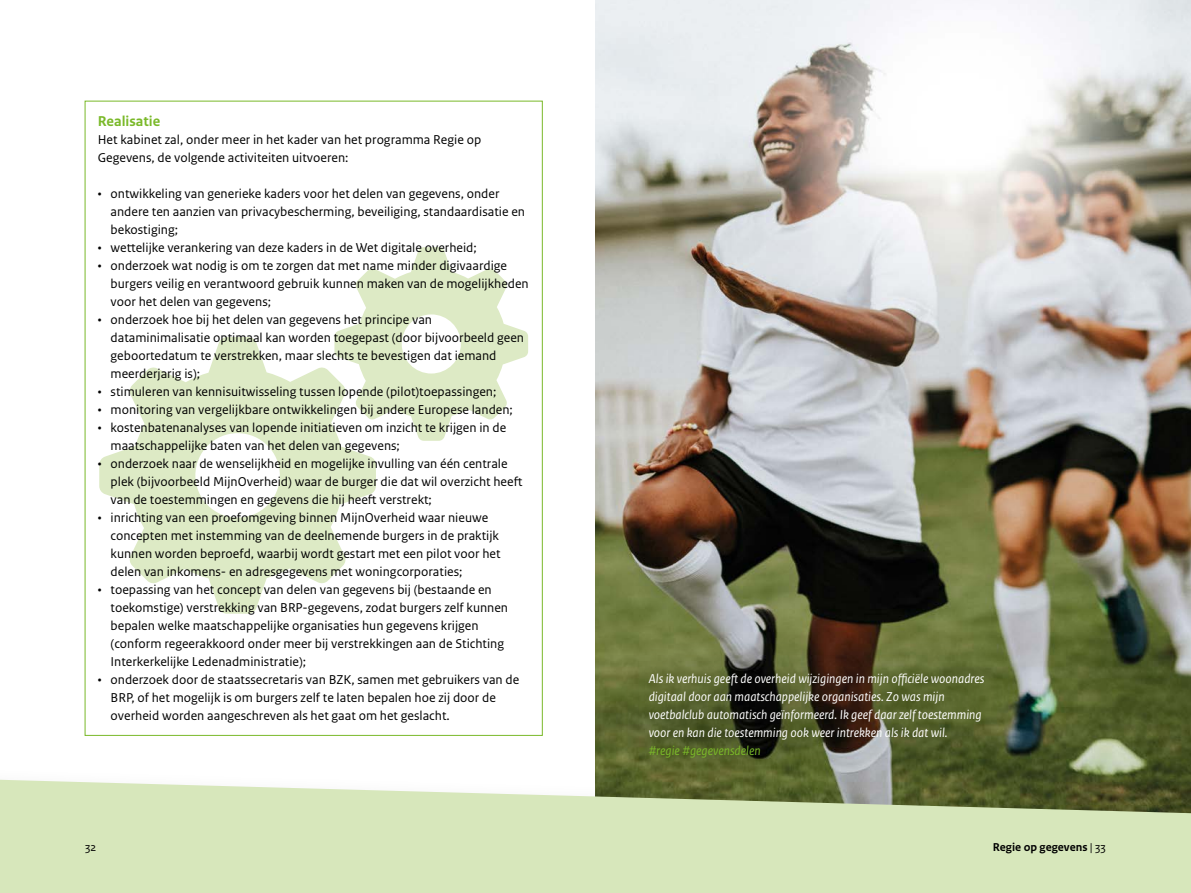
<style>
.page{position:relative;width:1191px;height:893px;background:#fff}
.page>*{position:absolute;margin:0;border:0;box-sizing:border-box;transform-origin:0 0}
.P_-_Plat_kader_kop{font:700 15px "Rijksoverheid Sans Text";color:#7ab929}
.P_-_Plat_kader{font:13.5px/18px "Rijksoverheid Sans Text";color:#000}
.H3_-_Quote_in_foto{font:italic 13.5px/18px "Rijksoverheid Sans Text";color:#fff}
.H3_-_Quote_in_foto-2{font:italic 13.5px "Rijksoverheid Sans Text";color:#7ab929}
.t1{font:700 12px "Rijksoverheid Sans Text";color:#000}
.t2{font:12px "Rijksoverheid Sans Text";color:#000}
.s1{font-weight:400}
</style>
<div class="page">
<img style="left:595px;top:0;width:596px;height:766px">
<svg style="left:99px;top:337px;width:277px;height:277px;fill:#ddeac5"></svg>
<svg style="left:334px;top:247px;width:194px;height:194px"></svg>
<div style="left:601px;top:625px;width:426px;height:181px;background:#000;opacity:.75"></div>
<div style="left:0;top:766px;width:1191px;height:127px;background:#000;opacity:.05"></div>
<svg style="left:0;top:779px;width:1191px;height:114px;background:#cad8ae"></svg>
<p class="P_-_Plat_kader_kop" style="left:98px;top:113px;width:64px">Realisatie</p>
<p class="P_-_Plat_kader" style="left:98px;top:131px;width:385px">Het kabinet zal, onder meer in het kader van het programma Regie op<br>Gegevens, de volgende activiteiten uitvoeren:</p>
<p class="P_-_Plat_kader" style="left:111px;top:185px;width:416px;text-indent:-13px">• ontwikkeling van generieke kaders voor het delen van gegevens, onder andere ten aanzien van privacybescherming, beveiliging, standaardisatie en bekostiging;</p>
<p class="P_-_Plat_kader" style="left:98px;top:239px;width:380px">• wettelijke verankering van deze kaders in de Wet digitale overheid;</p>
<p class="P_-_Plat_kader" style="left:111px;top:257px;width:420px;text-indent:-13px">• onderzoek wat nodig is om te zorgen dat met name minder digivaardige burgers veilig en verantwoord gebruik kunnen maken van de mogelijkheden voor het delen van gegevens;</p>
<p class="P_-_Plat_kader" style="left:111px;top:311px;width:415px;text-indent:-13px">• onderzoek hoe bij het delen van gegevens het principe van dataminimalisatie optimaal kan worden toegepast (door bijvoorbeeld geen geboortedatum te verstrekken, maar slechts te bevestigen dat iemand meerderjarig is);</p>
<p class="P_-_Plat_kader" style="left:98px;top:383px;width:400px">• stimuleren van kennisuitwisseling tussen lopende (pilot)toepassingen;</p>
<p class="P_-_Plat_kader" style="left:98px;top:401px;width:416px">• monitoring van vergelijkbare ontwikkelingen bij andere Europese landen;</p>
<p class="P_-_Plat_kader" style="left:111px;top:419px;width:397px;text-indent:-13px">• kostenbatenanalyses van lopende initiatieven om inzicht te krijgen in de maatschappelijke baten van het delen van gegevens;</p>
<p class="P_-_Plat_kader" style="left:111px;top:455px;width:413px;text-indent:-13px">• onderzoek naar de wenselijkheid en mogelijke invulling van één centrale plek (bijvoorbeeld MijnOverheid) waar de burger die dat wil overzicht heeft van de toestemmingen en gegevens die hij heeft verstrekt;</p>
<p class="P_-_Plat_kader" style="left:111px;top:509px;width:391px;text-indent:-13px">• inrichting van een proefomgeving binnen MijnOverheid waar nieuwe concepten met instemming van de deelnemende burgers in de praktijk kunnen worden beproefd, waarbij wordt gestart met een pilot voor het delen van inkomens- en adresgegevens met woningcorporaties;</p>
<p class="P_-_Plat_kader" style="left:111px;top:581px;width:399px;text-indent:-13px">• toepassing van het concept van delen van gegevens bij (bestaande en toekomstige) verstrekking van BRP-gegevens, zodat burgers zelf kunnen bepalen welke maatschappelijke organisaties hun gegevens krijgen (conform regeerakkoord onder meer bij verstrekkingen aan de Stichting Interkerkelijke Ledenadministratie);</p>
<p class="P_-_Plat_kader" style="left:111px;top:671px;width:410px;text-indent:-13px">• onderzoek door de staatssecretaris van BZK, samen met gebruikers van de<br>BRP, of het mogelijk is om burgers zelf te laten bepalen hoe zij door de overheid worden aangeschreven als het gaat om het geslacht.</p>
<p class="H3_-_Quote_in_foto" style="left:648px;top:670px;width:337px">Als ik verhuis geeft de overheid wijzigingen in mijn officiële woonadres digitaal door aan maatschappelijke organisaties. Zo was mijn voetbalclub automatisch geïnformeerd. Ik geef daar zelf toestemming voor en kan die toestemming ook weer intrekken als ik dat wil.</p>
<p class="H3_-_Quote_in_foto-2" style="left:648px;top:743px;width:114px">#regie #gegevensdelen</p>
<p class="t2" style="left:85px;top:840px;width:13px">32</p>
<p class="t1" style="left:993px;top:840px;width:114px">Regie op gegevens <span class="s1">| 33</span></p>
</div>
